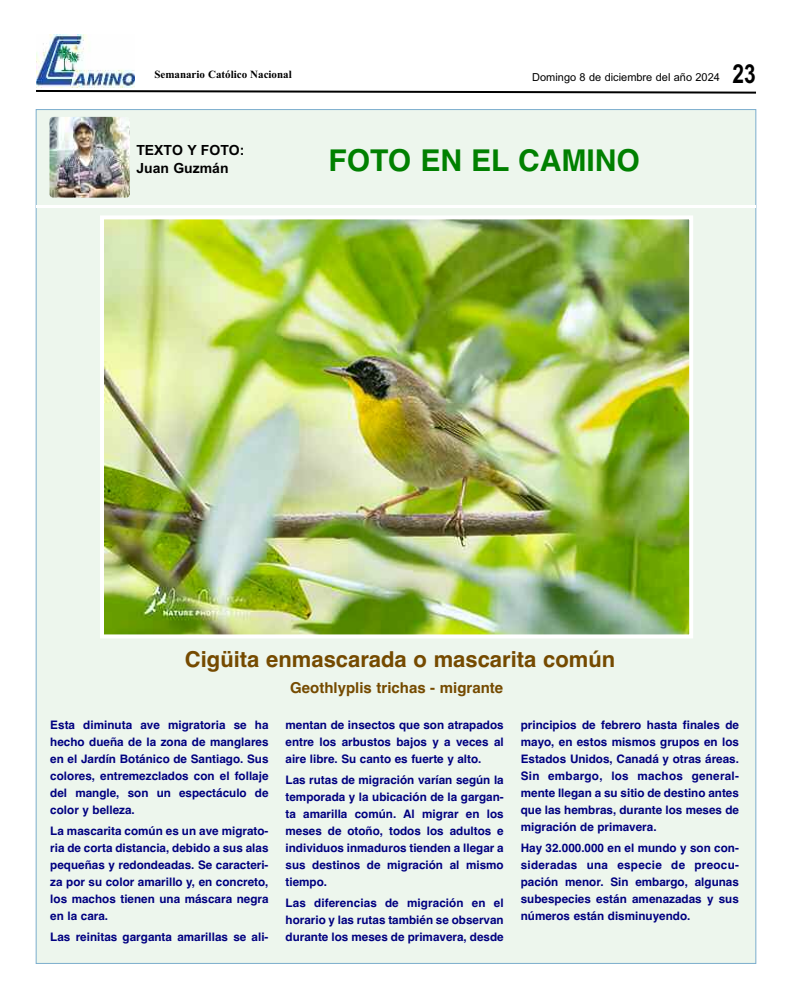
<style>
.page{position:relative;width:792px;height:1008px;background:#fff}
.page>*{position:absolute;margin:0;border:0;box-sizing:border-box;transform-origin:0 0}
.t1{font:700 30px "Helvetica";color:#008000}
.t2{font:700 26.2px "Arial";color:#000;scale:.8 1}
.t3{font:700 22px "Helvetica";color:#754a00}
.t4{font:700 15px "Helvetica";color:#754a00}
.t5{font:14px/18px "Arial Bold MT OTF";color:#000}
.t6{font:700 11.7px/17px "Helvetica";color:#000080;text-align:justify}
.t7{font:11px "Arial";color:#000}
.t8{font:700 11px "Times New Roman";color:#000}
</style>
<div class="page">
<svg style="left:36px;top:90px;width:720px;height:4px"></svg>
<img style="left:36px;top:34px;width:99px;height:53px">
<div style="left:36px;top:110px;width:720px;height:853px;background:#edf6ed"></div>
<img style="left:50px;top:117px;width:80px;height:81px;border-radius:4px">
<img style="left:105px;top:220px;width:583px;height:413px">
<div style="left:100px;top:215px;width:593px;height:423px;border:4px solid #fff"></div>
<hr style="left:36px;top:205px;width:720px;height:3px;background:#fff">
<p class="t8" style="left:154px;top:67px;width:139px">Semanario Católico Nacional</p>
<h2 class="t2" style="left:733px;top:59px;width:31px">23</h2>
<p class="t7" style="left:532px;top:71px;width:189px">Domingo 8 de diciembre del año 2024</p>
<p class="t5" style="left:136px;top:141px;width:110px">TEXTO Y FOTO:<br>Juan Guzmán</p>
<h1 class="t1" style="left:328px;top:143px;width:313px">FOTO EN EL CAMINO</h1>
<h3 class="t3" style="left:185px;top:647px;width:432px">Cigüita enmascarada o mascarita común</h3>
<p class="t4" style="left:290px;top:679px;width:214px">Geothlyplis trichas - migrante</p>
<p class="t6" style="left:50px;top:716px;width:220px">Esta diminuta ave migratoria se ha hecho dueña de la zona de manglares en el Jardín Botánico de Santiago. Sus colores, entremezclados con el follaje del mangle, son un espectáculo de color y belleza.</p>
<p class="t6" style="left:50px;top:822px;width:220px">La mascarita común es un ave migrato&shy;ria de corta distancia, debido a sus alas pequeñas y redondeadas. Se caracteri&shy;za por su color amarillo y, en concreto, los machos tienen una máscara negra en la cara.</p>
<p class="t6" style="left:50px;top:928px;width:220px">Las reinitas garganta amarillas se ali-</p>
<p class="t6" style="left:521px;top:716px;width:220px">principios de febrero hasta finales de mayo, en estos mismos grupos en los Estados Unidos, Canadá y otras áreas.<br>Sin embargo, los machos general&shy;mente llegan a su sitio de destino antes que las hembras, durante los meses de migración de primavera.</p>
<p class="t6" style="left:521px;top:839px;width:220px">Hay 32.000.000 en el mundo y son con&shy;sideradas una especie de preocu&shy;pación menor. Sin embargo, algunas subespecies están amenazadas y sus números están disminuyendo.</p>
<p class="t6" style="left:286px;top:716px;width:220px">mentan de insectos que son atrapados entre los arbustos bajos y a veces al aire libre. Su canto es fuerte y alto.</p>
<p class="t6" style="left:286px;top:771px;width:220px">Las rutas de migración varían según la temporada y la ubicación de la gargan&shy;ta amarilla común. Al migrar en los meses de otoño, todos los adultos e individuos inmaduros tienden a llegar a sus destinos de migración al mismo tiempo.</p>
<p class="t6" style="left:286px;top:894px;width:220px">Las diferencias de migración en el horario y las rutas también se observan durante los meses de primavera, desde</p>
</div>
